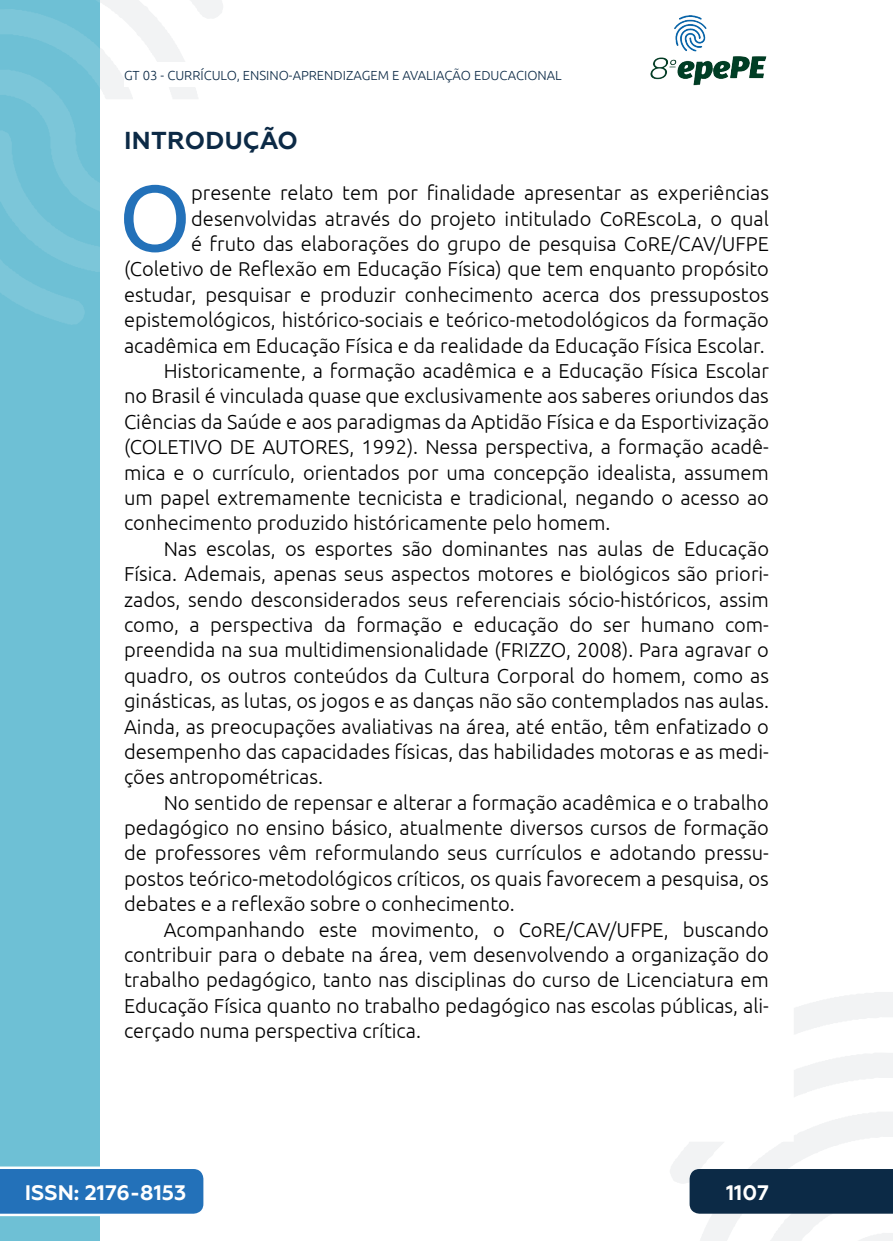
<style>
.page{position:relative;width:893px;height:1241px;background:#fff}
.page>*{position:absolute;margin:0;border:0;box-sizing:border-box;transform-origin:0 0}
._7_CAPITULAR{font:93.27px "Ubuntu";color:#2371b9}
._3_SUBTÍTULO{font:700 24.5px "Geometria";letter-spacing:.01em;color:#0c2a46}
.t1{font:700 21px "Geometria";color:#fff}
._5_CORPO{font:300 20.12px/25.4px "Ubuntu";color:#000;text-align:justify}
._7_CAPITULAR-2{font:300 20.12px/25.4px "Ubuntu";color:#000;text-align:right}
.t2{font:300 13.12px "Ubuntu";color:#0c2a46}
</style>
<div class="page">
<svg style="left:670px;top:992px;width:223px;height:248px"></svg>
<svg style="left:99px;top:0;width:124px;height:324px"></svg>
<img style="left:650px;top:15px;width:117px;height:71px">
<div style="left:0;top:0;width:99px;height:1240px;background:#6ec0d5"></div>
<svg style="left:0;top:0;width:99px;height:325px"></svg>
<svg style="left:0;top:1166px;width:203px;height:49px;background:#367dbf"></svg>
<div style="left:690px;top:1168px;width:203px;height:45px;background:#0c2a46"></div>
<div style="left:124px;top:62px;width:516px;height:25px;background:#fff"></div>
<p class="t2" style="left:124px;top:67px;width:439px">GT 03 - CURRÍCULO, ENSINO-APRENDIZAGEM E AVALIAÇÃO EDUCACIONAL</p>
<p class="_3_SUBTÍTULO" style="left:124px;top:126px;width:175px">INTRODUÇÃO</p>
<p class="_7_CAPITULAR" style="left:119px;top:161px;width:74px">O</p>
<p class="_7_CAPITULAR-2" style="left:124px;top:180px;width:646px">presente relato tem por finalidade apresentar as experiências desenvolvidas através do projeto intitulado CoREscoLa, o qual<br>é fruto das elaborações do grupo de pesquisa CoRE/CAV/UFPE (Coletivo de Reflexão em Educação Física) que tem enquanto propósito estudar, pesquisar e produzir conhecimento acerca dos pressupostos epistemológicos, histórico-sociais e teórico-metodológicos da formação acadêmica em Educação Física e da realidade da Educação Física Escolar.</p>
<p class="_5_CORPO" style="left:124px;top:357px;width:646px;text-indent:40px">Historicamente, a formação acadêmica e a Educação Física Escolar no Brasil é vinculada quase que exclusivamente aos saberes oriundos das Ciências da Saúde e aos paradigmas da Aptidão Física e da Esportivização (COLETIVO DE AUTORES, 1992). Nessa perspectiva, a formação acadê&shy;mica e o currículo, orientados por uma concepção idealista, assumem um papel extremamente tecnicista e tradicional, negando o acesso ao conhecimento produzido históricamente pelo homem.</p>
<p class="_5_CORPO" style="left:124px;top:535px;width:646px;text-indent:40px">Nas escolas, os esportes são dominantes nas aulas de Educação Física. Ademais, apenas seus aspectos motores e biológicos são priori&shy;zados, sendo desconsiderados seus referenciais sócio-históricos, assim como, a perspectiva da formação e educação do ser humano com&shy;preendida na sua multidimensionalidade (FRIZZO, 2008). Para agravar o quadro, os outros conteúdos da Cultura Corporal do homem, como as ginásticas, as lutas, os jogos e as danças não são contemplados nas aulas.<br>Ainda, as preocupações avaliativas na área, até então, têm enfatizado o desempenho das capacidades físicas, das habilidades motoras e as medi&shy;ções antropométricas.</p>
<p class="_5_CORPO" style="left:124px;top:789px;width:646px;text-indent:40px">No sentido de repensar e alterar a formação acadêmica e o trabalho pedagógico no ensino básico, atualmente diversos cursos de formação de professores vêm reformulando seus currículos e adotando pressu&shy;postos teórico-metodológicos críticos, os quais favorecem a pesquisa, os debates e a reflexão sobre o conhecimento.</p>
<p class="_5_CORPO" style="left:124px;top:916px;width:646px;text-indent:40px">Acompanhando este movimento, o CoRE/CAV/UFPE, buscando contribuir para o debate na área, vem desenvolvendo a organização do trabalho pedagógico, tanto nas disciplinas do curso de Licenciatura em Educação Física quanto no trabalho pedagógico nas escolas públicas, ali&shy;cerçado numa perspectiva crítica.</p>
<p class="t1" style="left:25px;top:1179px;width:163px">ISSN: 2176-8153</p>
<p class="t1" style="left:726px;top:1179px;width:44px">1107</p>
</div>
